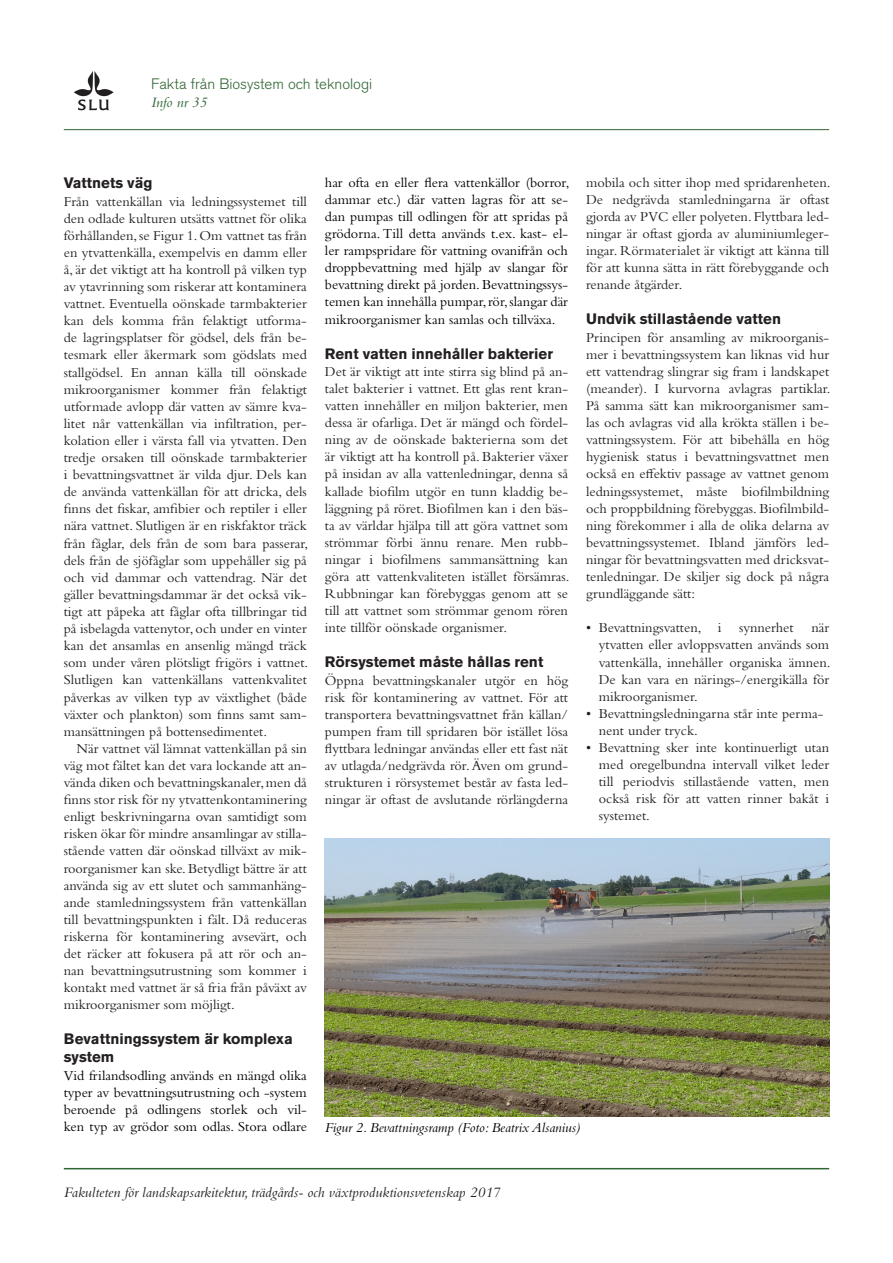
<style>
.page{position:relative;width:893px;height:1263px;background:#fff}
.page>*{position:absolute;margin:0;border:0;box-sizing:border-box;transform-origin:0 0}
.Underrubrik{font:700 15px/18px "Akzidenz Grotesk BE";color:#231f20}
.Fot{font:italic 15px "Bembo";color:#231f20}
.t1{font:300 15px "Akzidenz Grotesk BQ";color:#316634}
.t2{font:italic 15px "Bembo";color:#316634}
.Brödtext{font:14.25px/17.1px "Bembo Std";color:#231f20;text-align:justify}
.Brödtext-2{font:14.25px/17.1px "Bembo Std";color:#000;text-align:justify}
.Bildtext{font:italic 14.25px "Bembo Std";color:#000}
</style>
<div class="page">
<svg style="left:74px;top:71px;width:40px;height:39px"></svg>
<hr style="left:64px;top:1168px;width:765px;height:1px;background:#316634">
<hr style="left:64px;top:129px;width:765px;height:1px;background:#316634">
<img style="left:325px;top:839px;width:504px;height:278px">
<p class="t1" style="left:151px;top:76px;width:223px">Fakta från Biosystem och teknologi</p>
<p class="t2" style="left:151px;top:94px;width:57px">Info nr 35</p>
<p class="Underrubrik" style="left:64px;top:174px;width:90px">Vattnets väg</p>
<p class="Brödtext" style="left:64px;top:192px;width:246px">Från vattenkällan via ledningssystemet till den odlade kulturen utsätts vattnet för olika förhållanden, se Figur 1. Om vattnet tas från en ytvattenkälla, exempelvis en damm eller å, är det viktigt att ha kontroll på vilken typ av ytavrinning som riskerar att kontaminera vattnet. Eventuella oönskade tarmbakterier kan dels komma från felaktigt utforma&shy;de lagringsplatser för gödsel, dels från be&shy;tesmark eller åkermark som gödslats med stallgödsel. En annan källa till oönskade mikroorganismer kommer från felaktigt utformade avlopp där vatten av sämre kva&shy;litet når vattenkällan via infiltration, per&shy;kolation eller i värsta fall via ytvatten. Den tredje orsaken till oönskade tarmbakterier i bevattningsvattnet är vilda djur. Dels kan de använda vattenkällan för att dricka, dels finns det fiskar, amfibier och reptiler i eller nära vattnet. Slutligen är en riskfaktor träck från fåglar, dels från de som bara passerar, dels från de sjöfåglar som uppehåller sig på och vid dammar och vattendrag. När det gäller bevattningsdammar är det också vik&shy;tigt att påpeka att fåglar ofta tillbringar tid på isbelagda vattenytor, och under en vinter kan det ansamlas en ansenlig mängd träck som under våren plötsligt frigörs i vattnet.<br>Slutligen kan vattenkällans vattenkvalitet påverkas av vilken typ av växtlighet (både växter och plankton) som finns samt sam&shy;mansättningen på bottensedimentet.</p>
<p class="Brödtext" style="left:64px;top:739px;width:245px;text-indent:13px">När vattnet väl lämnat vattenkällan på sin väg mot fältet kan det vara lockande att an&shy;vända diken och bevattningskanaler, men då finns stor risk för ny ytvattenkontaminering enligt beskrivningarna ovan samtidigt som risken ökar för mindre ansamlingar av stilla&shy;stående vatten där oönskad tillväxt av mik&shy;roorganismer kan ske. Betydligt bättre är att använda sig av ett slutet och sammanhäng&shy;ande stamledningssystem från vattenkällan till bevattningspunkten i fält. Då reduceras riskerna för kontaminering avsevärt, och det räcker att fokusera på att rör och an&shy;nan bevattningsutrustning som kommer i kontakt med vattnet är så fria från påväxt av mikroorganismer som möjligt.</p>
<p class="Underrubrik" style="left:64px;top:1030px;width:231px">Bevattningssystem är komplexa system</p>
<p class="Brödtext-2" style="left:64px;top:1066px;width:245px">Vid frilandsodling används en mängd olika typer av bevattningsutrustning och -system beroende på odlingens storlek och vil&shy;ken typ av grödor som odlas. Stora odlare</p>
<p class="Brödtext-2" style="left:325px;top:173px;width:246px">har ofta en eller flera vattenkällor (borror, dammar etc.) där vatten lagras för att se&shy;dan pumpas till odlingen för att spridas på grödorna. Till detta används t.ex. kast- el&shy;ler rampspridare för vattning ovanifrån och droppbevattning med hjälp av slangar för bevattning direkt på jorden. Bevattningssys&shy;temen kan innehålla pumpar, rör, slangar där mikroorganismer kan samlas och tillväxa.</p>
<p class="Underrubrik" style="left:325px;top:345px;width:230px">Rent vatten innehåller bakterier</p>
<p class="Brödtext" style="left:325px;top:362px;width:246px">Det är viktigt att inte stirra sig blind på an&shy;talet bakterier i vattnet. Ett glas rent kran&shy;vatten innehåller en miljon bakterier, men dessa är ofarliga. Det är mängd och fördel&shy;ning av de oönskade bakterierna som det är viktigt att ha kontroll på. Bakterier växer på insidan av alla vattenledningar, denna så kallade biofilm utgör en tunn kladdig be&shy;läggning på röret. Biofilmen kan i den bäs&shy;ta av världar hjälpa till att göra vattnet som strömmar förbi ännu renare. Men rubb&shy;ningar i biofilmens sammansättning kan göra att vattenkvaliteten istället försämras.<br>Rubbningar kan förebyggas genom att se till att vattnet som strömmar genom rören inte tillför oönskade organismer.</p>
<p class="Underrubrik" style="left:325px;top:653px;width:220px">Rörsystemet måste hållas rent</p>
<p class="Brödtext" style="left:325px;top:671px;width:245px">Öppna bevattningskanaler utgör en hög risk för kontaminering av vattnet. För att transportera bevattningsvattnet från källan/ pumpen fram till spridaren bör istället lösa flyttbara ledningar användas eller ett fast nät av utlagda/nedgrävda rör. Även om grund&shy;strukturen i rörsystemet består av fasta led&shy;ningar är oftast de avslutande rörlängderna</p>
<p class="Brödtext" style="left:586px;top:173px;width:246px">mobila och sitter ihop med spridarenheten.<br>De nedgrävda stamledningarna är oftast gjorda av PVC eller polyeten. Flyttbara led&shy;ningar är oftast gjorda av aluminiumleger&shy;ingar. Rörmaterialet är viktigt att känna till för att kunna sätta in rätt förebyggande och renande åtgärder.</p>
<p class="Underrubrik" style="left:586px;top:310px;width:196px">Undvik stillastående vatten</p>
<p class="Brödtext" style="left:586px;top:328px;width:246px">Principen för ansamling av mikroorganis&shy;mer i bevattningssystem kan liknas vid hur ett vattendrag slingrar sig fram i landskapet (meander). I kurvorna avlagras partiklar.<br>På samma sätt kan mikroorganismer sam&shy;las och avlagras vid alla krökta ställen i be&shy;vattningssystem. För att bibehålla en hög hygienisk status i bevattningsvattnet men också en effektiv passage av vattnet genom ledningssystemet, måste biofilmbildning och proppbildning förebyggas. Biofilmbild&shy;ning förekommer i alla de olika delarna av bevattningssystemet. Ibland jämförs led&shy;ningar för bevattningsvatten med dricksvat&shy;tenledningar. De skiljer sig dock på några grundläggande sätt:</p>
<p class="Brödtext" style="left:599px;top:619px;width:233px;text-indent:-13px">• Bevattningsvatten, i synnerhet när ytvatten eller avloppsvatten används som vattenkälla, innehåller organiska ämnen.<br>De kan vara en närings-/energikälla för mikroorganismer.</p>
<p class="Brödtext" style="left:599px;top:704px;width:226px;text-indent:-13px">• Bevattningsledningarna står inte perma&shy;nent under tryck.</p>
<p class="Brödtext" style="left:599px;top:739px;width:232px;text-indent:-13px">• Bevattning sker inte kontinuerligt utan med oregelbundna intervall vilket leder till periodvis stillastående vatten, men också risk för att vatten rinner bakåt i systemet.</p>
<p class="Bildtext" style="left:325px;top:1119px;width:257px">Figur 2. Bevattningsramp (Foto: Beatrix Alsanius)</p>
<p class="Fot" style="left:64px;top:1184px;width:438px">Fakulteten för landskapsarkitektur, trädgårds- och växtproduktionsvetenskap 2017</p>
</div>
